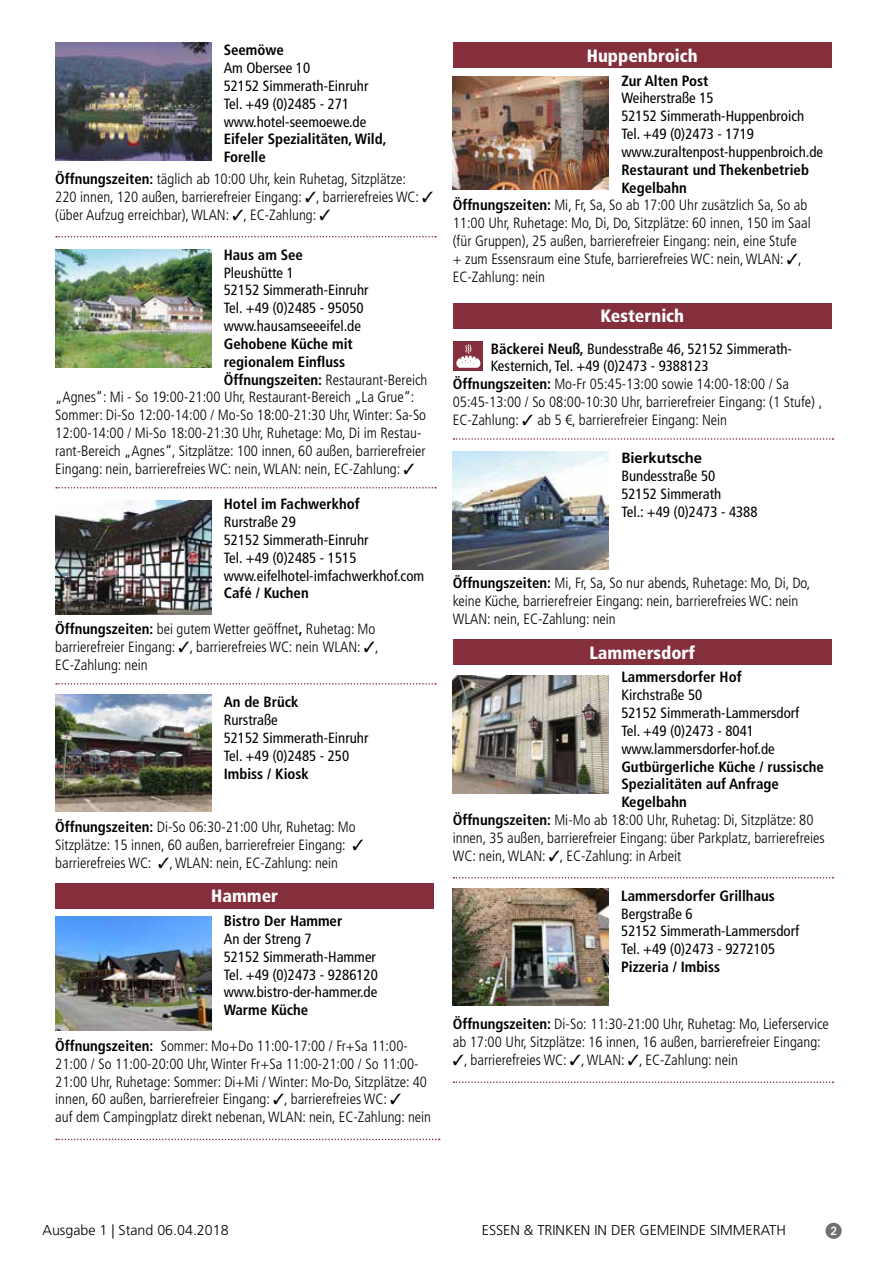
<style>
.page{position:relative;width:893px;height:1263px;background:#fff}
.page>*{position:absolute;margin:0;border:0;box-sizing:border-box;transform-origin:0 0}
.t1{font:900 condensed 17.85px "Frutiger LT Std";color:#fff}
.t2{font:300 condensed 14.85px/17.9px "Frutiger LT Std";color:#000}
.t3{font:condensed 14.85px/17.9px "Frutiger LT Std";color:#000}
.t4{font:700 condensed 14.85px/17.9px "Frutiger LT Std";color:#000}
.t5{font:700 14.85px "Frutiger LT Std";color:#000}
.t6{font:300 14.25px "Frutiger LT Std";color:#000}
.s1{font-weight:700}
</style>
<div class="page">
<img style="left:55px;top:43px;width:156px;height:117px">
<svg style="left:56px;top:236px;width:380px;height:1px"></svg>
<img style="left:55px;top:249px;width:156px;height:118px">
<svg style="left:56px;top:487px;width:380px;height:1px"></svg>
<img style="left:55px;top:501px;width:156px;height:113px">
<svg style="left:56px;top:683px;width:380px;height:1px"></svg>
<img style="left:55px;top:694px;width:156px;height:118px">
<div style="left:55px;top:883px;width:379px;height:25px;background:#842f3b"></div>
<img style="left:55px;top:916px;width:156px;height:114px">
<svg style="left:56px;top:1139px;width:384px;height:1px"></svg>
<div style="left:453px;top:43px;width:379px;height:25px;background:#842f3b"></div>
<img style="left:453px;top:76px;width:156px;height:114px">
<div style="left:453px;top:303px;width:379px;height:25px;background:#842f3b"></div>
<div style="left:453px;top:341px;width:29px;height:29px;background:#842f3b"></div>
<img style="left:456px;top:344px;width:25px;height:24px">
<svg style="left:454px;top:438px;width:379px;height:2px"></svg>
<img style="left:453px;top:452px;width:156px;height:117px">
<div style="left:453px;top:639px;width:379px;height:26px;background:#842f3b"></div>
<img style="left:453px;top:675px;width:156px;height:118px">
<svg style="left:454px;top:877px;width:379px;height:1px"></svg>
<img style="left:453px;top:888px;width:156px;height:118px">
<svg style="left:454px;top:1081px;width:379px;height:2px"></svg>
<p class="t4" style="left:224px;top:41px;width:62px">Seemöwe</p>
<p class="t3" style="left:224px;top:59px;width:146px">Am Obersee 10<br>52152 Simmerath-Einruhr<br>Tel. +49 (0)2485 - 271 www.hotel-seemoewe.de</p>
<p class="t4" style="left:224px;top:130px;width:164px">Eifeler Spezialitäten, Wild,<br>Forelle</p>
<p class="t2" style="left:55px;top:170px;width:380px"><span class="s1">Öffnungszeiten:</span> täglich ab 10:00 Uhr, kein Ruhetag, Sitzplätze:<br>220 innen, 120 außen, barrierefreier Eingang: ✓, barrierefreies WC: ✓ (über Aufzug erreichbar), WLAN: ✓, EC-Zahlung: ✓</p>
<p class="t4" style="left:224px;top:246px;width:81px">Haus am See</p>
<p class="t3" style="left:224px;top:264px;width:146px">Pleushütte 1<br>52152 Simmerath-Einruhr<br>Tel. +49 (0)2485 - 95050 www.hausamseeeifel.de</p>
<p class="t4" style="left:224px;top:335px;width:130px">Gehobene Küche mit</p>
<p class="t4" style="left:224px;top:353px;width:123px">regionalem Einfluss</p>
<p class="t2" style="left:224px;top:371px;width:205px"><span class="s1">Öffnungszeiten:</span> Restaurant-Bereich</p>
<p class="t2" style="left:55px;top:388px;width:361px">„Agnes“: Mi - So 19:00-21:00 Uhr, Restaurant-Bereich „La Grue“:</p>
<p class="t2" style="left:55px;top:406px;width:372px">Sommer: Di-So 12:00-14:00 / Mo-So 18:00-21:30 Uhr, Winter: Sa-So</p>
<p class="t2" style="left:55px;top:424px;width:368px">12:00-14:00 / Mi-So 18:00-21:30 Uhr, Ruhetage: Mo, Di im Restau-</p>
<p class="t2" style="left:55px;top:442px;width:372px">rant-Bereich „Agnes“, Sitzplätze: 100 innen, 60 außen, barrierefreier</p>
<p class="t2" style="left:55px;top:460px;width:361px">Eingang: nein, barrierefreies WC: nein, WLAN: nein, EC-Zahlung: ✓</p>
<p class="t4" style="left:224px;top:495px;width:137px">Hotel im Fachwerkhof</p>
<p class="t3" style="left:224px;top:513px;width:202px">Rurstraße 29<br>52152 Simmerath-Einruhr<br>Tel. +49 (0)2485 - 1515 www.eifelhotel-imfachwerkhof.com</p>
<p class="t4" style="left:224px;top:584px;width:86px">Café / Kuchen</p>
<p class="t2" style="left:55px;top:620px;width:325px"><span class="s1">Öffnungszeiten:</span> bei gutem Wetter geöffnet<span class="s1">,</span> Ruhetag: Mo barrierefreier Eingang: ✓, barrierefreies WC: nein WLAN: ✓,<br>EC-Zahlung: nein</p>
<p class="t4" style="left:224px;top:693px;width:76px">An de Brück</p>
<p class="t3" style="left:224px;top:711px;width:146px">Rurstraße<br>52152 Simmerath-Einruhr<br>Tel. +49 (0)2485 - 250</p>
<p class="t4" style="left:224px;top:764px;width:87px">Imbiss / Kiosk</p>
<p class="t2" style="left:55px;top:818px;width:310px"><span class="s1">Öffnungszeiten:</span> Di-So 06:30-21:00 Uhr, Ruhetag: Mo<br>Sitzplätze: 15 innen, 60 außen, barrierefreier Eingang: ✓ barrierefreies WC: ✓, WLAN: nein, EC-Zahlung: nein</p>
<p class="t1" style="left:211px;top:885px;width:69px">Hammer</p>
<p class="t4" style="left:224px;top:912px;width:120px">Bistro Der Hammer</p>
<p class="t3" style="left:224px;top:930px;width:156px">An der Streng 7<br>52152 Simmerath-Hammer<br>Tel. +49 (0)2473 - 9286120 www.bistro-der-hammer.de</p>
<p class="t4" style="left:224px;top:1001px;width:86px">Warme Küche</p>
<p class="t2" style="left:55px;top:1037px;width:377px"><span class="s1">Öffnungszeiten:</span> Sommer: Mo+Do 11:00-17:00 / Fr+Sa 11:00- 21:00 / So 11:00-20:00 Uhr, Winter Fr+Sa 11:00-21:00 / So 11:00- 21:00 Uhr, Ruhetage: Sommer: Di+Mi / Winter: Mo-Do, Sitzplätze: 40 innen, 60 außen, barrierefreier Eingang: ✓, barrierefreies WC: ✓<br>auf dem Campingplatz direkt nebenan, WLAN: nein, EC-Zahlung: nein</p>
<p class="t1" style="left:587px;top:45px;width:112px">Huppenbroich</p>
<p class="t4" style="left:621px;top:72px;width:88px">Zur Alten Post</p>
<p class="t3" style="left:621px;top:89px;width:203px">Weiherstraße 15<br>52152 Simmerath-Huppenbroich<br>Tel. +49 (0)2473 - 1719 www.zuraltenpost-huppenbroich.de</p>
<p class="t4" style="left:621px;top:161px;width:189px">Restaurant und Thekenbetrieb</p>
<p class="t4" style="left:621px;top:178px;width:67px">Kegelbahn</p>
<p class="t2" style="left:453px;top:197px;width:356px"><span class="s1">Öffnungszeiten:</span> Mi, Fr, Sa, So ab 17:00 Uhr zusätzlich Sa, So ab</p>
<p class="t2" style="left:453px;top:214px;width:360px">11:00 Uhr, Ruhetage: Mo, Di, Do, Sitzplätze: 60 innen, 150 im Saal</p>
<p class="t2" style="left:453px;top:232px;width:345px">(für Gruppen), 25 außen, barrierefreier Eingang: nein, eine Stufe</p>
<p class="t2" style="left:453px;top:250px;width:350px">+ zum Essensraum eine Stufe, barrierefreies WC: nein, WLAN: ✓,</p>
<p class="t2" style="left:453px;top:268px;width:94px">EC-Zahlung: nein</p>
<p class="t1" style="left:600px;top:305px;width:85px">Kesternich</p>
<p class="t3" style="left:491px;top:340px;width:303px"><span class="s1">Bäckerei Neuß,</span> Bundesstraße 46, 52152 Simmerath-</p>
<p class="t3" style="left:491px;top:357px;width:219px">Kesternich, Tel. +49 (0)2473 - 9388123</p>
<p class="t2" style="left:453px;top:375px;width:338px"><span class="s1">Öffnungszeiten:</span> Mo-Fr 05:45-13:00 sowie 14:00-18:00 / Sa</p>
<p class="t2" style="left:453px;top:393px;width:371px">05:45-13:00 / So 08:00-10:30 Uhr, barrierefreier Eingang: (1 Stufe) ,</p>
<p class="t2" style="left:453px;top:411px;width:276px">EC-Zahlung: ✓ ab 5 €, barrierefreier Eingang: Nein</p>
<p class="t5" style="left:621px;top:450px;width:82px">Bierkutsche</p>
<p class="t3" style="left:621px;top:467px;width:138px">Bundesstraße 50<br>52152 Simmerath<br>Tel.: +49 (0)2473 - 4388</p>
<p class="t2" style="left:453px;top:574px;width:359px"><span class="s1">Öffnungszeiten:</span> Mi, Fr, Sa, So nur abends, Ruhetage: Mo, Di, Do, keine Küche, barrierefreier Eingang: nein, barrierefreies WC: nein<br>WLAN: nein, EC-Zahlung: nein</p>
<p class="t1" style="left:589px;top:642px;width:107px">Lammersdorf</p>
<p class="t4" style="left:621px;top:668px;width:122px">Lammersdorfer Hof</p>
<p class="t3" style="left:621px;top:686px;width:180px">Kirchstraße 50<br>52152 Simmerath-Lammersdorf<br>Tel. +49 (0)2473 - 8041 www.lammersdorfer-hof.de</p>
<p class="t4" style="left:621px;top:757px;width:204px">Gutbürgerliche Küche / russische</p>
<p class="t4" style="left:621px;top:775px;width:159px">Spezialitäten auf Anfrage</p>
<p class="t4" style="left:621px;top:793px;width:67px">Kegelbahn</p>
<p class="t2" style="left:453px;top:811px;width:362px"><span class="s1">Öffnungszeiten:</span> Mi-Mo ab 18:00 Uhr, Ruhetag: Di, Sitzplätze: 80</p>
<p class="t2" style="left:453px;top:829px;width:373px">innen, 35 außen, barrierefreier Eingang: über Parkplatz, barrierefreies</p>
<p class="t2" style="left:453px;top:847px;width:230px">WC: nein, WLAN: ✓, EC-Zahlung: in Arbeit</p>
<p class="t4" style="left:621px;top:887px;width:155px">Lammersdorfer Grillhaus</p>
<p class="t3" style="left:621px;top:904px;width:180px">Bergstraße 6<br>52152 Simmerath-Lammersdorf<br>Tel. +49 (0)2473 - 9272105</p>
<p class="t4" style="left:621px;top:958px;width:101px">Pizzeria / Imbiss</p>
<p class="t2" style="left:453px;top:1016px;width:378px"><span class="s1">Öffnungszeiten:</span> Di-So: 11:30-21:00 Uhr, Ruhetag: Mo, Lieferservice ab 17:00 Uhr, Sitzplätze: 16 innen, 16 außen, barrierefreier Eingang:</p>
<p class="t2" style="left:453px;top:1051px;width:287px">✓, barrierefreies WC: ✓, WLAN: ✓, EC-Zahlung: nein</p>
<p class="t6" style="left:43px;top:1222px;width:188px">Ausgabe 1 | Stand 06.04.2018</p>
<p class="t6" style="left:482px;top:1222px;width:305px">ESSEN &amp; TRINKEN IN DER GEMEINDE SIMMERATH</p>
</div>
